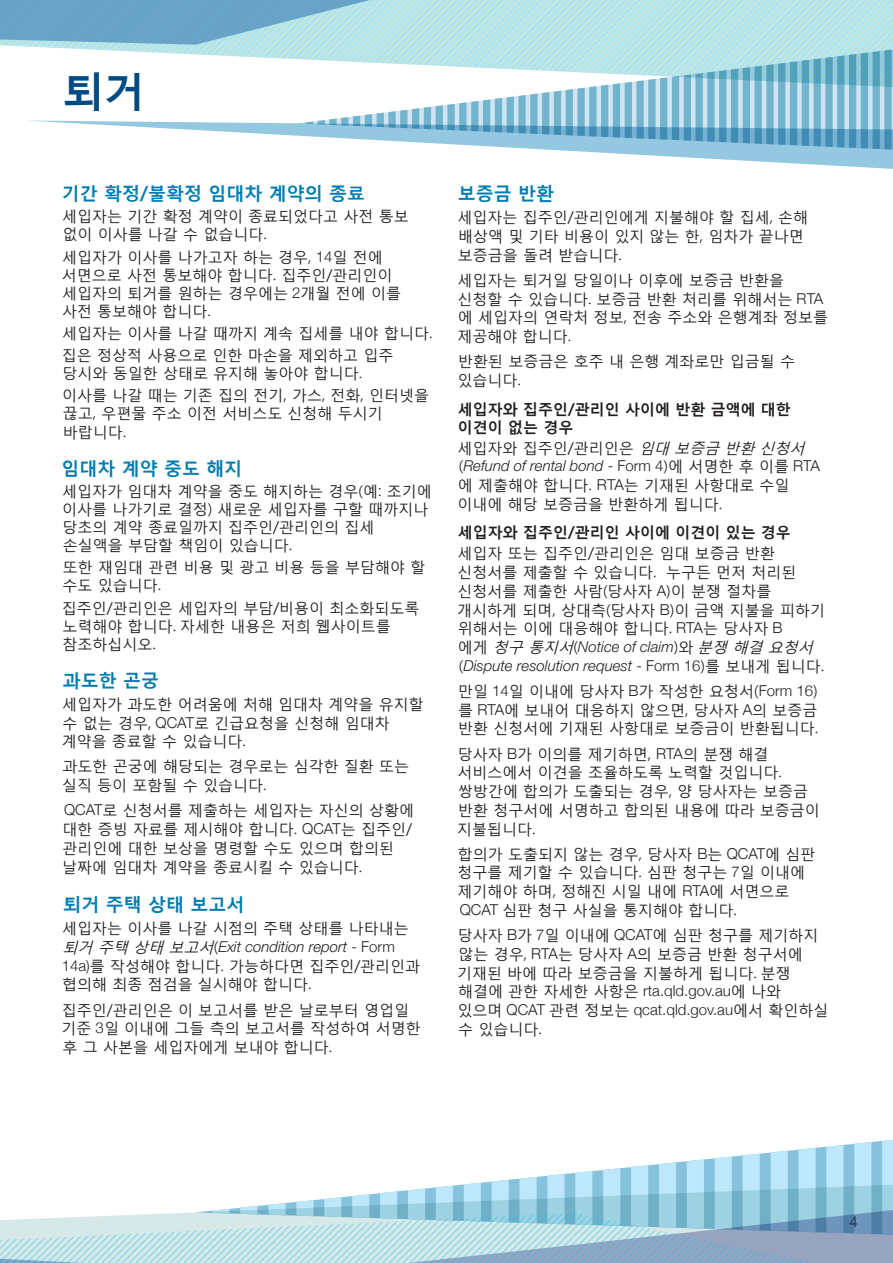
<style>
.page{position:relative;width:893px;height:1263px;background:#fff}
.page>*{position:absolute;margin:0;border:0;box-sizing:border-box;transform-origin:0 0}
.t1{font:700 40.5px "Malgun Gothic";color:#004b84}
.t2{font:700 18px "Malgun Gothic";color:#007db0}
.t3{font:15px/18.8px "Malgun Gothic";color:#231f20}
.t4{font:italic 300 15px/18.8px "Helvetica Neue";color:#231f20}
.t5{font:700 15px/18px "Malgun Gothic";color:#231f20}
.t6{font:300 15px "Helvetica Neue";color:#231f20}
.t7{font:15px "Helvetica Neue";color:#21385b}
.s1{font-family:"Helvetica Neue";font-weight:300}
.s2{font-family:"Malgun Gothic";font-weight:400}
.s3{font-family:"Malgun Gothic";font-weight:400;font-style:normal}
.s4{font-style:normal}
.s5{font-style:italic}
</style>
<div class="page">
<svg style="left:0;top:0;width:893px;height:169px"></svg>
<svg style="left:0;top:1139px;width:893px;height:124px"></svg>
<h1 class="t1" style="left:64px;top:66px;width:82px">퇴거</h1>
<p class="t2" style="left:62px;top:182px;width:305px">기간 확정/불확정 임대차 계약의 종료</p>
<p class="t3" style="left:62px;top:207px;width:348px;line-height:18px">세입자는 기간 확정 계약이 종료되었다고 사전 통보 없이 이사를 나갈 수 없습니다.</p>
<p class="t3" style="left:62px;top:248px;width:341px;line-height:18px">세입자가 이사를 나가고자 하는 경우, <span class="s1">14</span>일 전에 서면으로 사전 통보해야 합니다. 집주인/관리인이 세입자의 퇴거를 원하는 경우에는 <span class="s1">2</span>개월 전에 이를 사전 통보해야 합니다.</p>
<p class="t3" style="left:62px;top:322px;width:372px;line-height:22.2px">세입자는 이사를 나갈 때까지 계속 집세를 내야 합니다. 집은 정상적 사용으로 인한 마손을 제외하고 입주</p>
<p class="t3" style="left:62px;top:362px;width:369px;line-height:22.2px">당시와 동일한 상태로 유지해 놓아야 합니다.<br>이사를 나갈 때는 기존 집의 전기, 가스, 전화, 인터넷을</p>
<p class="t3" style="left:63px;top:404px;width:322px">끊고, 우편물 주소 이전 서비스도 신청해 두시기 바랍니다.</p>
<p class="t2" style="left:62px;top:457px;width:183px">임대차 계약 중도 해지</p>
<p class="t3" style="left:62px;top:482px;width:371px;line-height:18px">세입자가 임대차 계약을 중도 해지하는 경우(예: 조기에 이사를 나가기로 결정) 새로운 세입자를 구할 때까지나 당초의 계약 종료일까지 집주인/관리인의 집세 손실액을 부담할 책임이 있습니다.</p>
<p class="t3" style="left:63px;top:558px;width:364px;line-height:18px">또한 재임대 관련 비용 및 광고 비용 등을 부담해야 할 수도 있습니다.</p>
<p class="t3" style="left:62px;top:598px;width:359px;line-height:18.3px">집주인/관리인은 세입자의 부담/비용이 최소화되도록 노력해야 합니다. 자세한 내용은 저희 웹사이트를 참조하십시오.</p>
<p class="t2" style="left:63px;top:669px;width:98px">과도한 곤궁</p>
<p class="t3" style="left:62px;top:694px;width:364px">세입자가 과도한 어려움에 처해 임대차 계약을 유지할 수 없는 경우, <span class="s1">QCAT</span>로 긴급요청을 신청해 임대차 계약을 종료할 수 있습니다.</p>
<p class="t3" style="left:62px;top:757px;width:349px">과도한 곤궁에 해당되는 경우로는 심각한 질환 또는 실직 등이 포함될 수 있습니다.</p>
<p class="t3" style="left:62px;top:801px;width:353px"><span class="s1">QCAT</span>로 신청서를 제출하는 세입자는 자신의 상황에 대한 증빙 자료를 제시해야 합니다. <span class="s1">QCAT</span>는 집주인/ 관리인에 대한 보상을 명령할 수도 있으며 합의된 날짜에 임대차 계약을 종료시킬 수 있습니다.</p>
<p class="t2" style="left:63px;top:893px;width:183px">퇴거 주택 상태 보고서</p>
<p class="t3" style="left:62px;top:919px;width:348px">세입자는 이사를 나갈 시점의 주택 상태를 나타내는</p>
<p class="t4" style="left:63px;top:937px;width:333px"><span class="s2">퇴거 주택 상태 보고서</span><span class="s3">(</span>Exit condition report <span class="s4">- Form</span></p>
<p class="t3" style="left:62px;top:956px;width:360px"><span class="s1">14a)</span>를 작성해야 합니다. 가능하다면 집주인/관리인과 협의해 최종 점검을 실시해야 합니다.</p>
<p class="t3" style="left:61px;top:1000px;width:361px">집주인/관리인은 이 보고서를 받은 날로부터 영업일 기준 <span class="s1">3</span>일 이내에 그들 측의 보고서를 작성하여 서명한 후 그 사본을 세입자에게 보내야 합니다.</p>
<p class="t2" style="left:458px;top:182px;width:98px">보증금 반환</p>
<p class="t3" style="left:458px;top:208px;width:352px">세입자는 집주인/관리인에게 지불해야 할 집세, 손해 배상액 및 기타 비용이 있지 않는 한, 임차가 끝나면 보증금을 돌려 받습니다.</p>
<p class="t3" style="left:457px;top:270px;width:372px">세입자는 퇴거일 당일이나 이후에 보증금 반환을 신청할 수 있습니다. 보증금 반환 처리를 위해서는 <span class="s1">RTA </span>에 세입자의 연락처 정보, 전송 주소와 은행계좌 정보를 제공해야 합니다.</p>
<p class="t3" style="left:457px;top:352px;width:339px">반환된 보증금은 호주 내 은행 계좌로만 입금될 수 있습니다.</p>
<p class="t5" style="left:458px;top:399px;width:335px">세입자와 집주인/관리인 사이에 반환 금액에 대한 이견이 없는 경우</p>
<p class="t3" style="left:458px;top:438px;width:354px">세입자와 집주인/관리인은 <span class="s5">임대 보증금 반환 신청서</span></p>
<p class="t4" style="left:459px;top:456px;width:363px"><span class="s3">(</span>Refund of rental bond <span class="s4">- Form 4</span><span class="s3">)에 서명한 후 이를</span> <span class="s4">RTA</span></p>
<p class="t3" style="left:458px;top:475px;width:334px">에 제출해야 합니다. <span class="s1">RTA</span>는 기재된 사항대로 수일 이내에 해당 보증금을 반환하게 됩니다.</p>
<p class="t5" style="left:458px;top:523px;width:334px">세입자와 집주인/관리인 사이에 이견이 있는 경우</p>
<p class="t3" style="left:457px;top:544px;width:369px">세입자 또는 집주인/관리인은 임대 보증금 반환 신청서를 제출할 수 있습니다. 누구든 먼저 처리된 신청서를 제출한 사람(당사자 <span class="s1">A</span>)이 분쟁 절차를 개시하게 되며, 상대측(당사자 <span class="s1">B</span>)이 금액 지불을 피하기 위해서는 이에 대응해야 합니다. <span class="s1">RTA</span>는 당사자 <span class="s1">B</span></p>
<p class="t4" style="left:458px;top:637px;width:368px"><span class="s3">에게</span> <span class="s2">청구 통지서</span><span class="s3">(</span>Notice of claim<span class="s3">)와</span> <span class="s2">분쟁 해결 요청서 </span><span class="s3">(</span>Dispute resolution request <span class="s4">- Form 16</span><span class="s3">)를 보내게 됩니다.</span></p>
<p class="t3" style="left:458px;top:681px;width:361px;text-align:justify">만일 <span class="s1">14</span>일 이내에 당사자 <span class="s1">B</span>가 작성한 요청서(<span class="s1">Form 16</span>) 를 <span class="s1">RTA</span>에 보내어 대응하지 않으면, 당사자 <span class="s1">A</span>의 보증금 반환 신청서에 기재된 사항대로 보증금이 반환됩니다.</p>
<p class="t3" style="left:457px;top:744px;width:364px">당사자 <span class="s1">B</span>가 이의를 제기하면, <span class="s1">RTA</span>의 분쟁 해결 서비스에서 이견을 조율하도록 노력할 것입니다. 쌍방간에 합의가 도출되는 경우, 양 당사자는 보증금 반환 청구서에 서명하고 합의된 내용에 따라 보증금이 지불됩니다.</p>
<p class="t3" style="left:458px;top:844px;width:359px">합의가 도출되지 않는 경우, 당사자 <span class="s1">B</span>는 <span class="s1">QCAT</span>에 심판 청구를 제기할 수 있습니다. 심판 청구는 <span class="s1">7</span>일 이내에 제기해야 하며, 정해진 시일 내에 <span class="s1">RTA</span>에 서면으로<br><span class="s1">QCAT</span> 심판 청구 사실을 통지해야 합니다.</p>
<p class="t3" style="left:457px;top:925px;width:363px">당사자 <span class="s1">B</span>가 <span class="s1">7</span>일 이내에 <span class="s1">QCAT</span>에 심판 청구를 제기하지 않는 경우, <span class="s1">RTA</span>는 당사자 <span class="s1">A</span>의 보증금 반환 청구서에 기재된 바에 따라 보증금을 지불하게 됩니다. 분쟁 해결에 관한 자세한 사항은 <span class="s1">rta.qld.gov.au</span>에 나와</p>
<p class="t6" style="left:457px;top:1000px;width:372px"><span class="s2">있으며</span> QCAT <span class="s2">관련 정보는</span> qcat.qld.gov.au<span class="s2">에서 확인하실</span></p>
<p class="t3" style="left:458px;top:1019px;width:85px">수 있습니다.</p>
<p class="t7" style="left:849px;top:1213px;width:10px">4</p>
</div>
